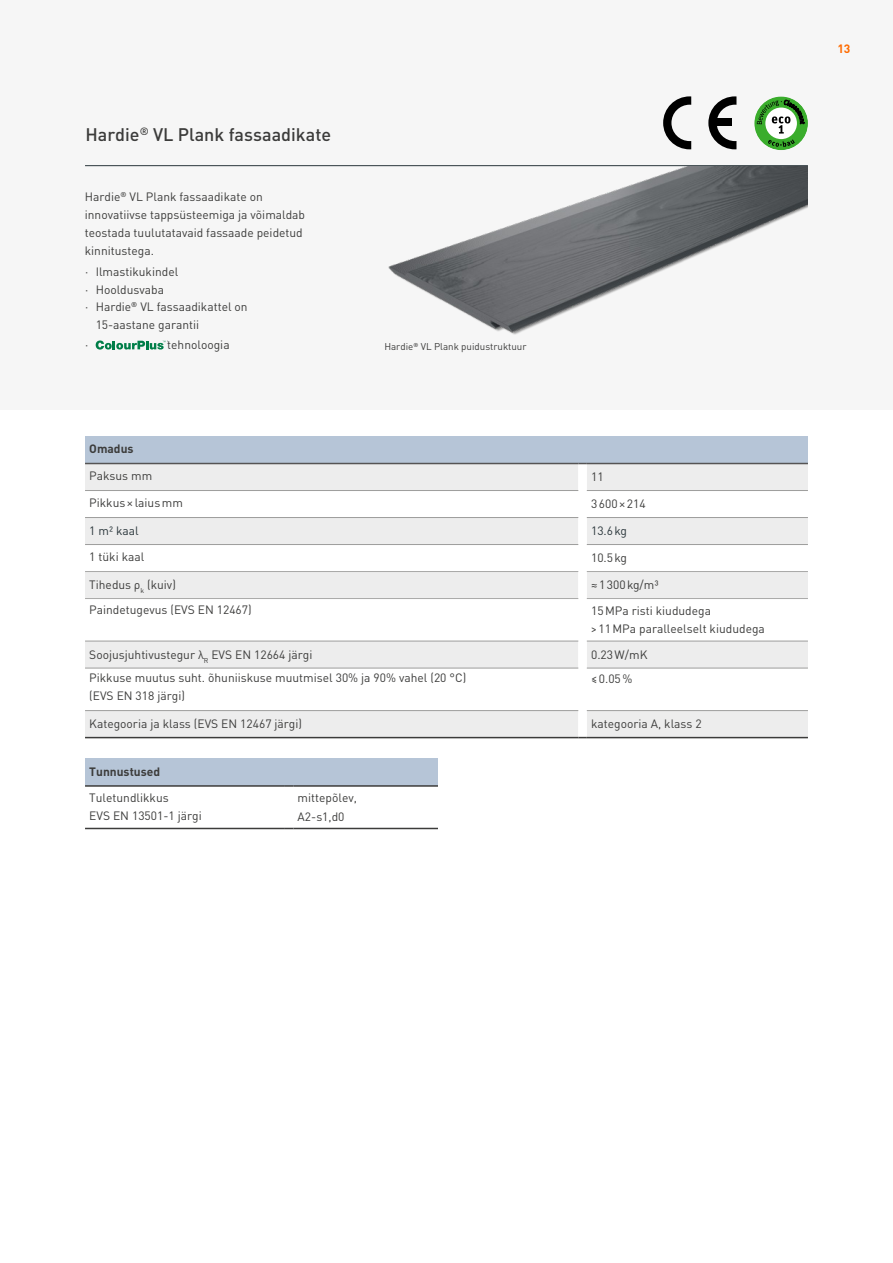
<style>
.page{position:relative;width:893px;height:1263px;background:#fff}
.page>*{position:absolute;margin:0;border:0;box-sizing:border-box;transform-origin:0 0}
.t1{font:500 18px "DIN Pro";color:#3c3c3b}
.t2{font:12px/17.7px "DIN Pro";color:#3c3c3b}
.t3{font:700 12px "DIN Pro";color:#3c3c3b}
.t4{font:12px "DIN Pro";color:#2a363b}
.t5{font:700 12px "DIN Pro";color:#ff6b00}
.t6{font:9.75px "DIN Pro";color:#3c3c3b}
</style>
<div class="page">
<div style="left:0;top:0;width:893px;height:409px;background:#f6f6f6"></div>
<svg style="left:96px;top:340px;width:70px;height:10px"></svg>
<div style="left:85px;top:436px;width:723px;height:27px;background:#b6c5d7"></div>
<svg style="left:85px;top:464px;width:723px;height:273px"></svg>
<hr style="left:85px;top:490px;width:493px;height:1px;background:#9d9d9c">
<hr style="left:85px;top:517px;width:493px;height:1px;background:#9d9d9c">
<hr style="left:85px;top:544px;width:493px;height:1px;background:#9d9d9c">
<hr style="left:587px;top:490px;width:221px;height:1px;background:#9d9d9c">
<hr style="left:587px;top:517px;width:221px;height:1px;background:#9d9d9c">
<hr style="left:587px;top:544px;width:221px;height:1px;background:#9d9d9c">
<hr style="left:85px;top:641px;width:493px;height:1px;background:#9d9d9c">
<hr style="left:587px;top:641px;width:221px;height:1px;background:#9d9d9c">
<hr style="left:85px;top:668px;width:493px;height:1px;background:#9d9d9c">
<hr style="left:587px;top:668px;width:221px;height:1px;background:#9d9d9c">
<hr style="left:85px;top:710px;width:493px;height:1px;background:#9d9d9c">
<hr style="left:587px;top:710px;width:221px;height:1px;background:#9d9d9c">
<hr style="left:85px;top:737px;width:493px;height:1px;background:#3c3c3b">
<hr style="left:587px;top:737px;width:221px;height:1px;background:#3c3c3b">
<hr style="left:85px;top:571px;width:493px;height:1px;background:#a8a8a7">
<hr style="left:587px;top:571px;width:221px;height:1px;background:#a8a8a7">
<hr style="left:85px;top:598px;width:493px;height:1px;background:#a8a8a7">
<hr style="left:587px;top:598px;width:221px;height:1px;background:#a8a8a7">
<hr style="left:85px;top:463px;width:493px;height:1px;background:#555454">
<svg style="left:578px;top:463px;width:9px;height:275px"></svg>
<hr style="left:587px;top:463px;width:221px;height:1px;background:#555454">
<div style="left:85px;top:759px;width:353px;height:27px;background:#b6c5d7"></div>
<svg style="left:85px;top:785px;width:353px;height:44px"></svg>
<hr style="left:293px;top:785px;width:145px;height:2px;background:#3c3c3b">
<hr style="left:85px;top:165px;width:723px;height:1px;background:#2a363b">
<svg style="left:708px;top:96px;width:28px;height:53px"></svg>
<svg style="left:663px;top:96px;width:28px;height:53px"></svg>
<img style="left:358px;top:166px;width:450px;height:169px">
<svg style="left:754px;top:97px;width:54px;height:53px"></svg>
<h1 class="t1" style="left:85px;top:120px;width:247px">Hardie<sup>®</sup> VL Plank fassaadikate</h1>
<p class="t2" style="left:85px;top:188px;width:222px">Hardie<sup>®</sup> VL Plank fassaadikate on innovatiivse tappsüsteemiga ja võimaldab teostada tuulutatavaid fassaade peidetud</p>
<p class="t2" style="left:85px;top:241px;width:95px;line-height:20.1px">kinnitustega.<br>· Ilmastikukindel</p>
<p class="t2" style="left:85px;top:280px;width:81px">· Hooldusvaba</p>
<p class="t2" style="left:85px;top:297px;width:164px">· Hardie<sup>®</sup> VL fassaadikattel on</p>
<p class="t2" style="left:96px;top:315px;width:105px">15-aastane garantii</p>
<p class="t2" style="left:85px;top:335px;width:5px">·</p>
<p class="t2" style="left:167px;top:335px;width:64px">tehnoloogia</p>
<p class="t6" style="left:384px;top:340px;width:144px">Hardie<sup>®</sup> VL Plank puidustruktuur</p>
<p class="t3" style="left:89px;top:441px;width:46px">Omadus</p>
<p class="t2" style="left:89px;top:467px;width:65px">Paksus mm</p>
<p class="t2" style="left:591px;top:468px;width:14px">11</p>
<p class="t2" style="left:89px;top:494px;width:95px">Pikkus × laius mm</p>
<p class="t2" style="left:591px;top:495px;width:56px">3600×214</p>
<p class="t4" style="left:89px;top:523px;width:51px">1 m² kaal</p>
<p class="t4" style="left:591px;top:523px;width:38px">13.6kg</p>
<p class="t2" style="left:89px;top:548px;width:57px">1 tüki kaal</p>
<p class="t2" style="left:591px;top:549px;width:38px">10.5kg</p>
<p class="t2" style="left:89px;top:576px;width:88px">Tihedus ρ<sub>k</sub> (kuiv)</p>
<p class="t2" style="left:591px;top:576px;width:69px">≈1300kg/m³</p>
<p class="t2" style="left:89px;top:600px;width:164px">Paindetugevus (EVS EN 12467)</p>
<p class="t2" style="left:591px;top:601px;width:176px">15 MPa risti kiududega<br>&gt; 11 MPa paralleelselt kiududega</p>
<p class="t2" style="left:89px;top:645px;width:225px">Soojusjuhtivustegur λ<sub>R</sub> EVS EN 12664 järgi</p>
<p class="t2" style="left:591px;top:645px;width:58px">0.23W/mK</p>
<p class="t2" style="left:89px;top:668px;width:378px">Pikkuse muutus suht. õhuniiskuse muutmisel 30% ja 90% vahel (20 °C) (EVS EN 318 järgi)</p>
<p class="t2" style="left:591px;top:669px;width:43px">≤0.05%</p>
<p class="t2" style="left:89px;top:714px;width:214px">Kategooria ja klass (EVS EN 12467 järgi)</p>
<p class="t2" style="left:591px;top:715px;width:112px">kategooria A, klass 2</p>
<p class="t3" style="left:89px;top:763px;width:72px">Tunnustused</p>
<p class="t2" style="left:89px;top:788px;width:114px">Tuletundlikkus<br>EVS EN 13501-1 järgi</p>
<p class="t2" style="left:298px;top:787px;width:61px;line-height:18.9px">mittepõlev,<br>A2-s1,d0</p>
<p class="t5" style="left:837px;top:40px;width:15px">13</p>
</div>
